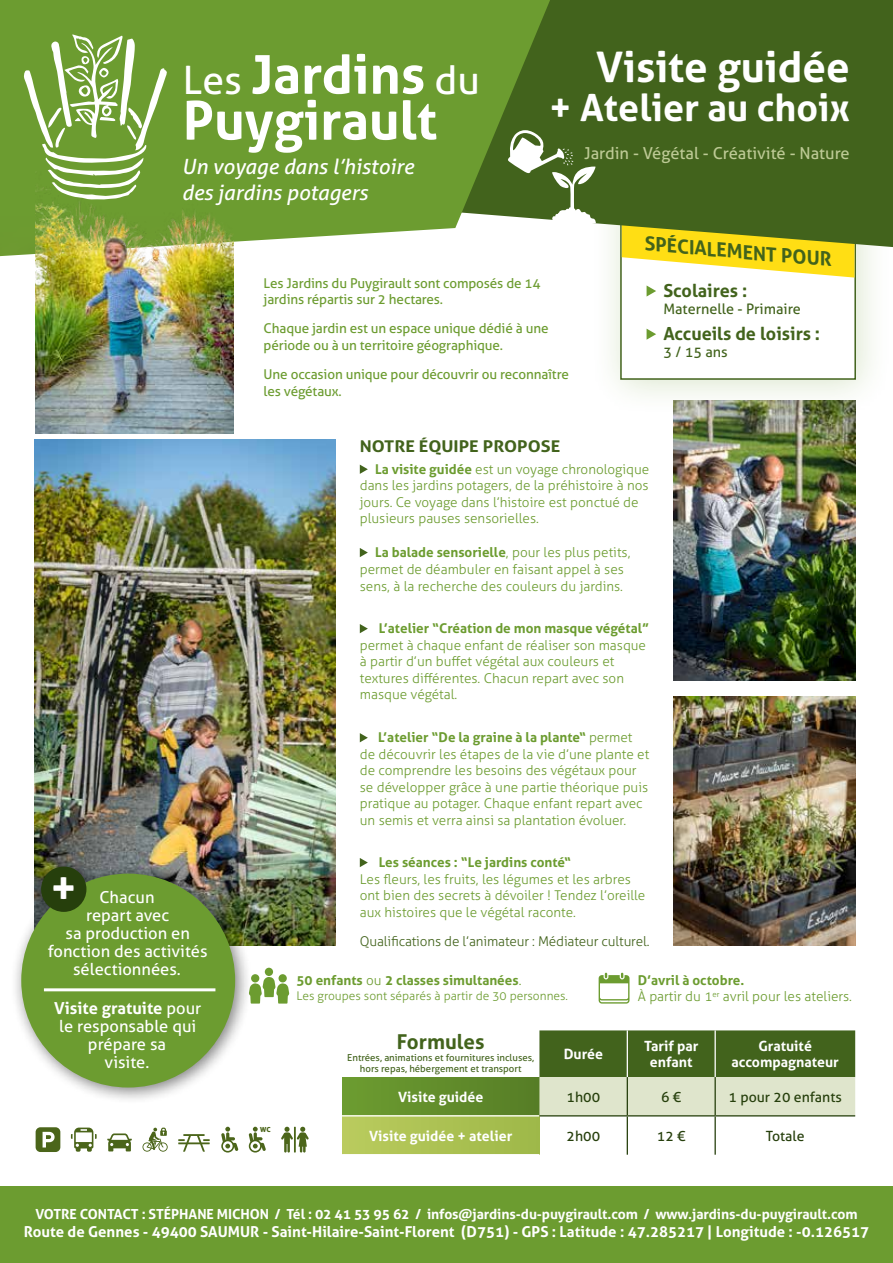
<style>
.page{position:relative;width:893px;height:1263px;background:#fff}
.page>*{position:absolute;margin:0;border:0;box-sizing:border-box;transform-origin:0 0}
.t1{font:700 53.4px/45.9px "Aller";color:#fff}
.t2{font:700 45px "Aller";color:#fff}
.t3{font:700 42px "Aller";color:#fff}
.t4{font:700 37.5px "Aller";color:#fff}
.t5{font:italic 21px/26.5px "Aller";color:#fff}
.t6{font:700 20.55px "Aller";color:#42631c}
.t7{font:700 19.5px "Aller";color:#42631c}
.t8{font:700 18px "Aller";color:#42631c}
.t9{font:16.5px/18px "Aller";color:#fff;text-align:center}
.t10{font:16.5px "Aller";color:#bdca95}
.t11{font:700 16.2px "Aller";color:#42631c;scale:1.11 1}
.t12{font:700 15px "Aller";color:#fff}
.t13{font:14.4px "Aller";color:#42631c}
.t14{font:700 14.1px/15.5px "Aller";color:#fff;text-align:center}
.t15{font:14.1px "Aller";color:#263f0c}
.t16{font:700 13.8px "Aller";letter-spacing:-.005em;color:#fff}
.t17{font:300 13.5px/16.5px "Aller";color:#6c9c30}
.t18{font:13.5px/16.5px "Aller";letter-spacing:-.01em;color:#6c9c30}
.t19{font:700 13.5px "Aller";color:#6c9c30}
.t20{font:300 13.5px "Aller";letter-spacing:-.01em;color:#42631c}
.t21{font:300 12px "Aller";color:#6c9c30}
.t22{font:9.6px/10.2px "Aller";color:#42631c;text-align:center}
.t23{font:6.9px "Aller Display";color:#4b651a}
.s1{font-weight:400;font-size:39.15px}
.s2{font-weight:700}
.s3{font-weight:300}
</style>
<div class="page">
<div style="left:590px;top:67px;width:303px;height:349px;background:#6c9c30;opacity:.25"></div>
<div style="left:621px;top:98px;width:234px;height:281px;background:#fff"></div>
<svg style="left:647px;top:285px;width:9px;height:12px"></svg>
<svg style="left:647px;top:329px;width:9px;height:11px"></svg>
<div style="left:620px;top:98px;width:236px;height:282px;border:2px solid #42631c"></div>
<svg style="left:622px;top:247px;width:232px;height:31px;fill:#ffde14"></svg>
<svg style="left:360px;top:465px;width:8px;height:9px"></svg>
<svg style="left:360px;top:548px;width:8px;height:9px"></svg>
<svg style="left:360px;top:624px;width:8px;height:9px"></svg>
<svg style="left:360px;top:733px;width:8px;height:9px"></svg>
<svg style="left:360px;top:858px;width:8px;height:9px"></svg>
<div style="left:0;top:1186px;width:893px;height:77px;background:#6c9c30"></div>
<img style="left:673px;top:400px;width:182px;height:281px">
<img style="left:34px;top:439px;width:301px;height:507px">
<img style="left:673px;top:697px;width:182px;height:249px">
<div style="left:342px;top:1077px;width:197px;height:39px;background:linear-gradient(to right,#6d9d31,#567d26)"></div>
<svg style="left:539px;top:1030px;width:316px;height:85px;background:#899e6c"></svg>
<div style="left:342px;top:1116px;width:197px;height:39px;background:linear-gradient(to right,#bacb5e,#9eb848)"></div>
<hr style="left:342px;top:1115px;width:197px;height:1px;background:#fff">
<hr style="left:342px;top:1154px;width:197px;height:1px;background:#fff">
<hr style="left:627px;top:1030px;width:1px;height:47px;background:#fff">
<hr style="left:714px;top:1030px;width:2px;height:47px;background:#fff">
<hr style="left:627px;top:1077px;width:1px;height:38px;background:#263f0c">
<hr style="left:714px;top:1077px;width:2px;height:38px;background:#263f0c">
<hr style="left:539px;top:1115px;width:88px;height:1px;background:#263f0c">
<hr style="left:627px;top:1115px;width:88px;height:1px;background:#263f0c">
<hr style="left:627px;top:1116px;width:1px;height:39px;background:#263f0c">
<hr style="left:715px;top:1115px;width:140px;height:1px;background:#263f0c">
<hr style="left:714px;top:1116px;width:2px;height:39px;background:#263f0c">
<div style="left:10px;top:856px;width:242px;height:249px;background:#000;opacity:.5"></div>
<div style="left:21px;top:874px;width:214px;height:213px;background:#6c9c30;border-radius:50%"></div>
<hr style="left:44px;top:988px;width:171px;height:3px;background:#fff">
<div style="left:41px;top:866px;width:45px;height:46px;background:#263f0c;border-radius:50%"></div>
<svg style="left:36px;top:1127px;width:24px;height:25px"></svg>
<svg style="left:71px;top:1127px;width:26px;height:25px"></svg>
<svg style="left:107px;top:1133px;width:25px;height:18px"></svg>
<svg style="left:178px;top:1134px;width:32px;height:18px"></svg>
<svg style="left:142px;top:1127px;width:26px;height:25px"></svg>
<svg style="left:281px;top:1127px;width:28px;height:25px"></svg>
<hr style="left:294px;top:1127px;width:2px;height:25px;background:#4b651a">
<svg style="left:221px;top:1127px;width:17px;height:25px"></svg>
<svg style="left:249px;top:1127px;width:17px;height:25px"></svg>
<div style="left:251px;top:974px;width:8px;height:8px;background:#6c9c30;border-radius:50%"></div>
<div style="left:279px;top:974px;width:8px;height:8px;background:#6c9c30;border-radius:50%"></div>
<svg style="left:249px;top:977px;width:40px;height:26px"></svg>
<div style="left:265px;top:968px;width:8px;height:8px;background:#6c9c30;border-radius:50%"></div>
<svg style="left:599px;top:973px;width:30px;height:30px"></svg>
<div style="left:550px;top:0;width:343px;height:247px;background:#42631c"></div>
<svg style="left:0;top:0;width:550px;height:256px;background:#75a040"></svg>
<div style="left:0;top:156px;width:212px;height:100px;background:#6c9c30"></div>
<svg style="left:23px;top:34px;width:145px;height:166px"></svg>
<svg style="left:507px;top:130px;width:89px;height:93px"></svg>
<img style="left:36px;top:171px;width:197px;height:263px">
<h1 class="t1" style="left:183px;top:51px;width:298px"><span class="s1">Les</span> Jardins <span class="s1">du<br></span>Puygirault</h1>
<h3 class="t3" style="left:596px;top:41px;width:255px">Visite guidée</h3>
<h3 class="t4" style="left:549px;top:84px;width:302px">+ Atelier au choix</h3>
<p class="t10" style="left:584px;top:143px;width:267px">Jardin - Végétal - Créativité - Nature</p>
<h3 class="t5" style="left:182px;top:153px;width:234px">Un voyage dans l’histoire des jardins potagers</h3>
<h2 class="t2" style="left:50px;top:860px;width:28px">+</h2>
<p class="t9" style="left:48px;top:888px;width:161px">Chacun<br>repart avec<br>sa production en fonction des activités sélectionnées.</p>
<p class="t9" style="left:54px;top:999px;width:149px"><span class="s2">Visite gratuite</span> pour le responsable qui prépare sa<br>visite.</p>
<p class="t18" style="left:264px;top:274px;width:279px">Les Jardins du Puygirault sont composés de 14 jardins répartis sur 2 hectares.</p>
<p class="t18" style="left:264px;top:320px;width:286px">Chaque jardin est un espace unique dédié à une période ou à un territoire géographique.</p>
<p class="t18" style="left:264px;top:366px;width:307px">Une occasion unique pour découvrir ou reconnaître les végétaux.</p>
<h3 class="t7" style="left:646px;top:231px;width:189px;rotate:5deg">SPÉCIALEMENT POUR</h3>
<h3 class="t8" style="left:663px;top:279px;width:85px">Scolaires :</h3>
<p class="t13" style="left:663px;top:300px;width:139px">Maternelle - Primaire</p>
<h3 class="t8" style="left:663px;top:322px;width:158px">Accueils de loisirs :</h3>
<p class="t13" style="left:663px;top:343px;width:66px">3 / 15 ans</p>
<p class="t11" style="left:360px;top:437px;width:182px">NOTRE ÉQUIPE PROPOSE</p>
<p class="t17" style="left:360px;top:461px;width:291px;text-indent:15px"><span class="s2">La visite guidée</span> est un voyage chronologique dans les jardins potagers, de la préhistoire à nos jours. Ce voyage dans l’histoire est ponctué de plusieurs pauses sensorielles.</p>
<p class="t17" style="left:360px;top:544px;width:272px;line-height:17px;text-indent:15px"><span class="s2">La balade sensorielle</span>, pour les plus petits, permet de déambuler en faisant appel à ses sens, à la recherche des couleurs du jardins.</p>
<p class="t19" style="left:379px;top:620px;width:272px">L’atelier “Création de mon masque végétal”</p>
<p class="t17" style="left:360px;top:637px;width:288px">permet à chaque enfant de réaliser son masque à partir d’un buffet végétal aux couleurs et textures différentes. Chacun repart avec son masque végétal.</p>
<p class="t17" style="left:360px;top:729px;width:291px;text-indent:18px"><span class="s2">L’atelier “De la graine à la plante“</span> permet de découvrir les étapes de la vie d’une plante et de comprendre les besoins des végétaux pour se développer grâce à une partie théorique puis pratique au potager. Chaque enfant repart avec un semis et verra ainsi sa plantation évoluer.</p>
<p class="t19" style="left:379px;top:854px;width:194px">Les séances : “Le jardins conté“</p>
<p class="t17" style="left:360px;top:871px;width:287px">Les fleurs, les fruits, les légumes et les arbres ont bien des secrets à dévoiler ! Tendez l’oreille aux histoires que le végétal raconte.</p>
<p class="t20" style="left:360px;top:933px;width:291px">Qualifications de l’animateur : Médiateur culturel.</p>
<p class="t19" style="left:297px;top:971px;width:226px">50 enfants <span class="s3">ou</span> 2 classes simultanées<span class="s3">.</span></p>
<p class="t21" style="left:297px;top:988px;width:273px">Les groupes sont séparés à partir de 30 personnes.</p>
<p class="t17" style="left:638px;top:972px;width:216px"><span class="s2">D’avril à octobre.<br></span>À partir du 1<sup>er</sup> avril pour les ateliers.</p>
<p class="t23" style="left:260px;top:1125px;width:12px">WC</p>
<h3 class="t6" style="left:397px;top:1029px;width:89px">Formules</h3>
<p class="t22" style="left:347px;top:1053px;width:188px">Entrées, animations et fournitures incluses, hors repas, hébergement et transport</p>
<p class="t14" style="left:564px;top:1046px;width:41px">Durée</p>
<p class="t14" style="left:644px;top:1038px;width:56px">Tarif par enfant</p>
<p class="t14" style="left:731px;top:1038px;width:109px">Gratuité accompagnateur</p>
<p class="t14" style="left:398px;top:1089px;width:87px">Visite guidée</p>
<p class="t15" style="left:567px;top:1088px;width:35px">1h00</p>
<p class="t15" style="left:661px;top:1088px;width:22px">6 €</p>
<p class="t15" style="left:728px;top:1088px;width:115px">1 pour 20 enfants</p>
<p class="t14" style="left:369px;top:1128px;width:145px">Visite guidée + atelier</p>
<p class="t15" style="left:567px;top:1127px;width:35px">2h00</p>
<p class="t15" style="left:657px;top:1127px;width:30px">12 €</p>
<p class="t15" style="left:766px;top:1127px;width:40px">Totale</p>
<p class="t16" style="left:35px;top:1205px;width:824px">VOTRE CONTACT : STÉPHANE MICHON / Tél : 02 41 53 95 62 / infos@jardins-du-puygirault.com / www.jardins-du-puygirault.com</p>
<p class="t12" style="left:24px;top:1222px;width:847px">Route de Gennes - 49400 SAUMUR - Saint-Hilaire-Saint-Florent (D751) - GPS : Latitude : 47.285217 | Longitude : -0.126517</p>
</div>
